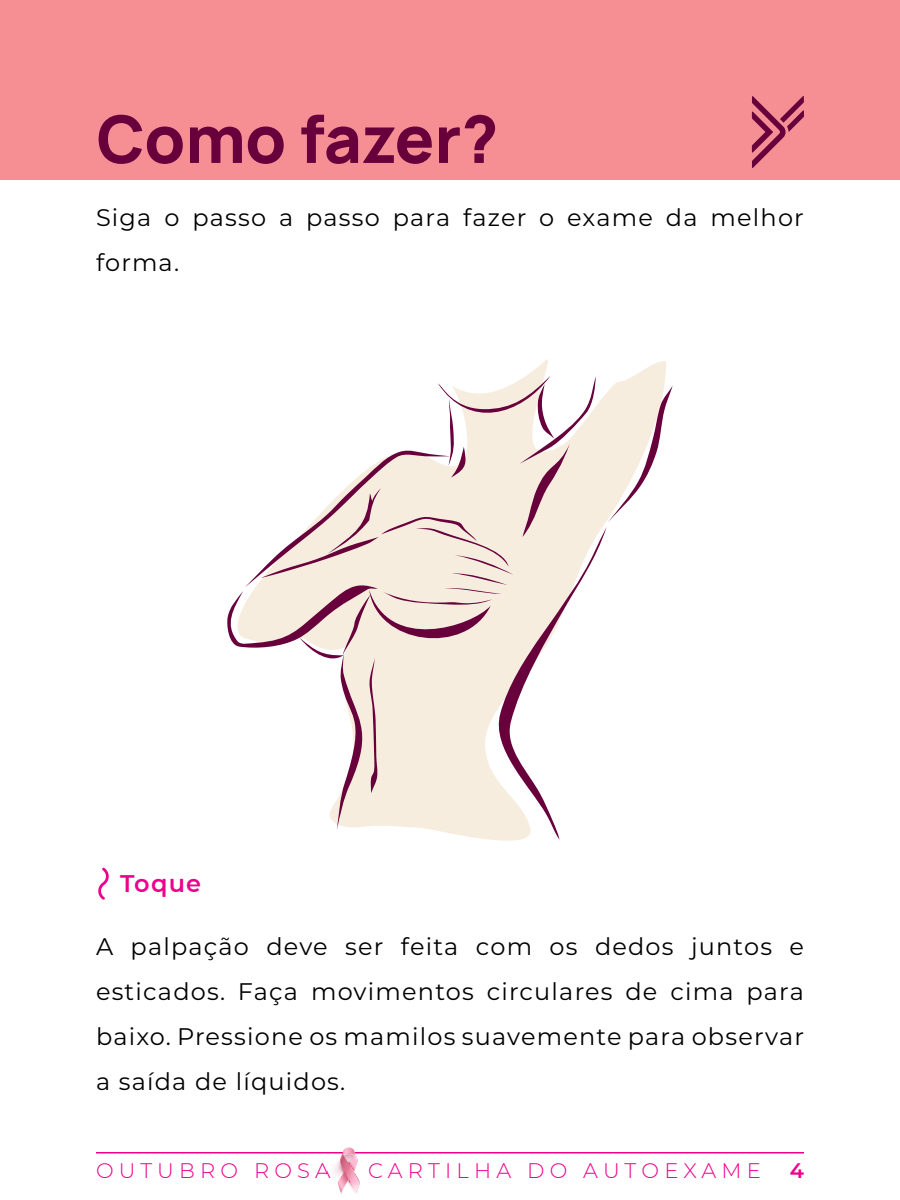
<style>
.page{position:relative;width:900px;height:1200px;background:#fff}
.page>*{position:absolute;margin:0;border:0;box-sizing:border-box;transform-origin:0 0}
.t1{font:800 63px "Manrope 3";color:#68003c}
.t2{font:24px/45px "Montserrat";letter-spacing:.05em;color:#000}
.t3{font:600 24px "Montserrat";letter-spacing:.05em;color:#ec008c}
.t4{font:300 21px "Montserrat";letter-spacing:.25em;color:#ec008c}
.t5{font:600 21px "Montserrat";color:#ec008c}
</style>
<div class="page">
<div style="left:0;top:0;width:900px;height:180px;background:#f58f94"></div>
<svg style="left:98px;top:867px;width:11px;height:33px"></svg>
<svg style="left:227px;top:375px;width:446px;height:465px"></svg>
<hr style="left:96px;top:1152px;width:708px;height:2px;background:#ec008c">
<svg style="left:328px;top:1148px;width:32px;height:47px"></svg>
<svg style="left:752px;top:96px;width:52px;height:72px"></svg>
<h1 class="t1" style="left:96px;top:97px;width:404px">Como fazer?</h1>
<p class="t2" style="left:96px;top:194px;width:709px">Siga o passo a passo para fazer o exame da melhor forma.</p>
<p class="t3" style="left:120px;top:867px;width:83px">Toque</p>
<p class="t2" style="left:96px;top:923px;width:710px;text-align:justify">A palpação deve ser feita com os dedos juntos e esticados. Faça movimentos circulares de cima para baixo. Pressione os mamilos suavemente para observar a saída de líquidos.</p>
<p class="t4" style="left:96px;top:1157px;width:666px">OUTUBRO ROSA | CARTILHA DO AUTOEXAME</p>
<p class="t5" style="left:790px;top:1156px;width:16px">4</p>
</div>
